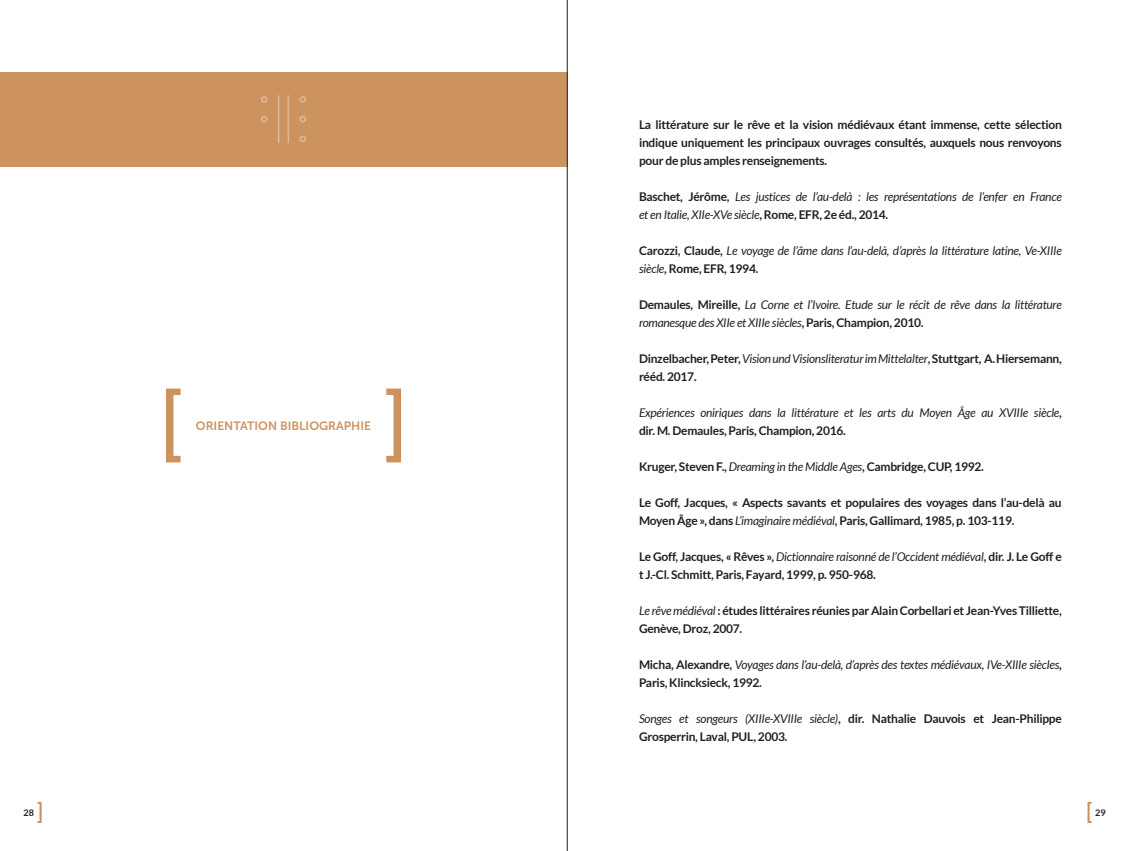
<style>
.page{position:relative;width:1134px;height:851px;background:#fff}
.page>*{position:absolute;margin:0;border:0;box-sizing:border-box;transform-origin:0 0}
.t1{font:700 12px/18px "Lato";letter-spacing:-.02em;color:#231f20}
.t2{font:italic 12px/18px "Lato";letter-spacing:-.02em;color:#231f20}
.t3{font:12px "Museo Sans 700";color:#cd935f}
.t4{font:700 9.2px "Lato";color:#231f20}
.s1{font-weight:700;font-style:normal}
.s2{font-weight:400;font-style:italic}
</style>
<div class="page">
<svg style="left:1087px;top:801px;width:5px;height:21px"></svg>
<svg style="left:38px;top:801px;width:4px;height:21px"></svg>
<svg style="left:166px;top:388px;width:15px;height:74px"></svg>
<svg style="left:386px;top:388px;width:15px;height:74px"></svg>
<div style="left:0;top:72px;width:567px;height:94px;background:#cd935f"></div>
<hr style="left:278px;top:95px;width:1px;height:48px;background:#deb996">
<svg style="left:261px;top:96px;width:7px;height:7px"></svg>
<svg style="left:261px;top:116px;width:7px;height:6px"></svg>
<svg style="left:299px;top:96px;width:7px;height:7px"></svg>
<svg style="left:299px;top:116px;width:7px;height:6px"></svg>
<svg style="left:299px;top:136px;width:7px;height:6px"></svg>
<hr style="left:288px;top:95px;width:1px;height:48px;background:#deb996">
<hr style="left:567px;top:0;width:1px;height:850px;background:#231f20">
<p class="t3" style="left:196px;top:418px;width:176px">ORIENTATION BIBLIOGRAPHIE</p>
<p class="t1" style="left:639px;top:115px;width:424px;text-align:justify">La littérature sur le rêve et la vision médiévaux étant immense, cette sélection indique uniquement les principaux ouvrages consultés, auxquels nous renvoyons pour de plus amples renseignements.</p>
<p class="t2" style="left:639px;top:188px;width:424px"><span class="s1">Baschet, Jérôme,</span> Les justices de l’au-delà : les représentations de l’enfer en France et en Italie, XIIe-XVe siècle<span class="s1">, Rome, EFR, 2e éd., 2014.</span></p>
<p class="t2" style="left:639px;top:242px;width:424px"><span class="s1">Carozzi, Claude,</span> Le voyage de l’âme dans l’au-delà, d’après la littérature latine, Ve-XIIIe siècle<span class="s1">, Rome, EFR, 1994.</span></p>
<p class="t2" style="left:639px;top:296px;width:424px"><span class="s1">Demaules, Mireille,</span> La Corne et l’Ivoire. Etude sur le récit de rêve dans la littérature romanesque des XIIe et XIIIe siècles<span class="s1">, Paris, Champion, 2010.</span></p>
<p class="t1" style="left:639px;top:349px;width:424px">Dinzelbacher, Peter, <span class="s2">Vision und Visionsliteratur im Mittelalter</span>, Stuttgart, A. Hiersemann, rééd. 2017.</p>
<p class="t2" style="left:639px;top:404px;width:424px">Expériences oniriques dans la littérature et les arts du Moyen Âge au XVIIIe siècle<span class="s1">, dir. M. Demaules, Paris, Champion, 2016.</span></p>
<p class="t1" style="left:639px;top:457px;width:346px">Kruger, Steven F., <span class="s2">Dreaming in the Middle Ages</span>, Cambridge, CUP, 1992.</p>
<p class="t1" style="left:639px;top:493px;width:424px">Le Goff, Jacques, « Aspects savants et populaires des voyages dans l’au-delà au<br>Moyen Âge », dans <span class="s2">L’imaginaire médiéval</span>, Paris, Gallimard, 1985, p. 103-119.</p>
<p class="t1" style="left:639px;top:547px;width:424px">Le Goff, Jacques, « Rêves », <span class="s2">Dictionnaire raisonné de l’Occident médiéval</span>, dir. J. Le Goff e t J.-Cl. Schmitt, Paris, Fayard, 1999, p. 950-968.</p>
<p class="t1" style="left:639px;top:601px;width:424px"><span class="s2">Le rêve médiéval</span> : études littéraires réunies par Alain Corbellari et Jean-Yves Tilliette,<br>Genève, Droz, 2007.</p>
<p class="t2" style="left:639px;top:656px;width:424px"><span class="s1">Micha, Alexandre,</span> Voyages dans l’au-delà, d’après des textes médiévaux, IVe-XIIIe siècles<span class="s1">,<br>Paris, Klincksieck, 1992.</span></p>
<p class="t1" style="left:639px;top:709px;width:424px"><span class="s2">Songes et songeurs (XIIIe-XVIIIe siècle)</span>, dir. Nathalie Dauvois et Jean-Philippe<br>Grosperrin, Laval, PUL, 2003.</p>
<p class="t4" style="left:23px;top:807px;width:12px">28</p>
<p class="t4" style="left:1095px;top:807px;width:12px">29</p>
</div>
